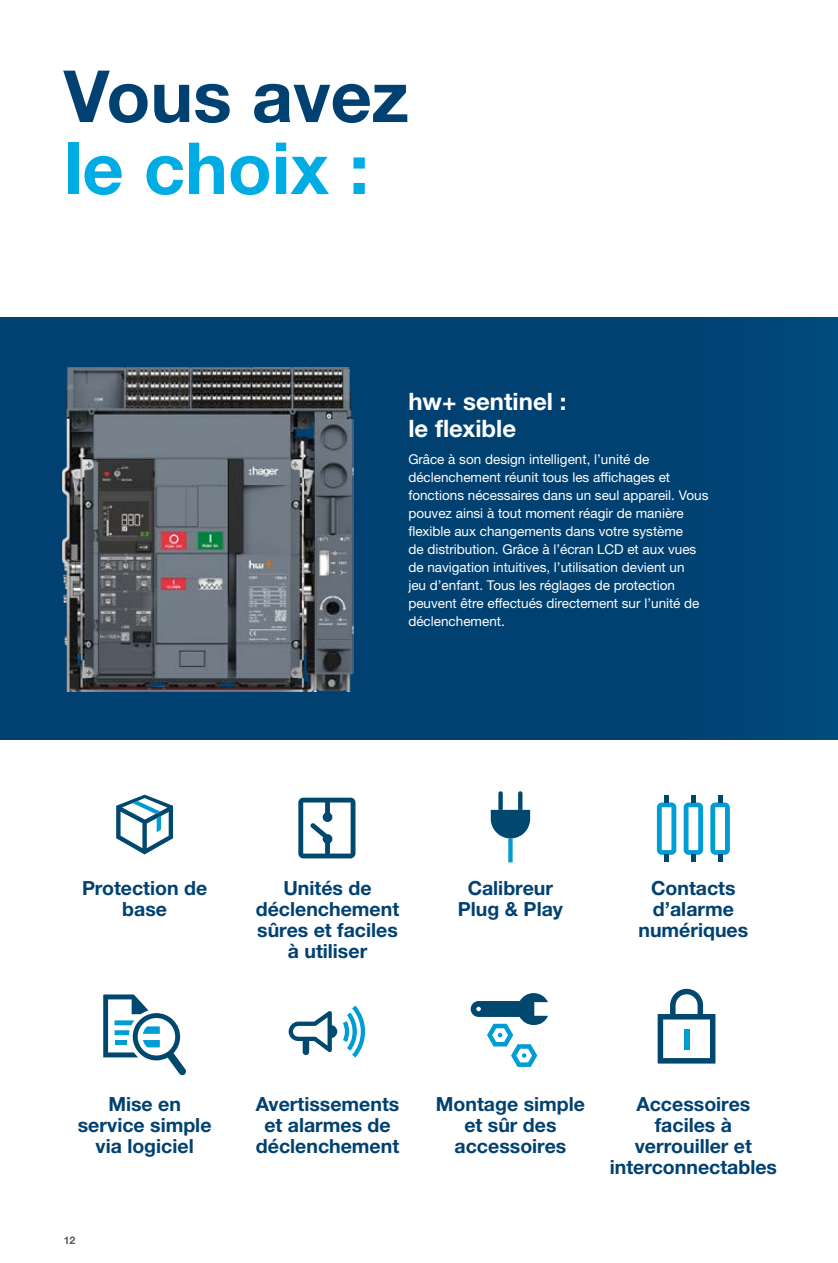
<style>
.page{position:relative;width:838px;height:1263px;background:#fff}
.page>*{position:absolute;margin:0;border:0;box-sizing:border-box;transform-origin:0 0}
.t1{font:700 72px "Helvetica Neue LTW1 G";color:#004171}
.t2{font:700 72px "Helvetica Neue LTW1 G";color:#00ace4}
.t3{font:700 24px/27px "Helvetica Neue LTW1 G";color:#fff}
.t4{font:700 19.5px/21px "Helvetica Neue LTW1 G";color:#004171;text-align:center}
.t5{font:13.5px/18px "Helvetica Neue LTW1 G";color:#fff}
.t6{font:700 10.5px "Helvetica Neue LTW1 G";color:#58585a}
</style>
<div class="page">
<div style="left:0;top:317px;width:838px;height:423px;background:#004171"></div>
<svg style="left:116px;top:795px;width:57px;height:59px"></svg>
<svg style="left:298px;top:798px;width:57px;height:60px"></svg>
<svg style="left:491px;top:791px;width:39px;height:71px"></svg>
<svg style="left:657px;top:795px;width:19px;height:67px"></svg>
<svg style="left:710px;top:795px;width:20px;height:67px"></svg>
<svg style="left:683px;top:795px;width:20px;height:67px"></svg>
<svg style="left:103px;top:994px;width:83px;height:81px"></svg>
<svg style="left:470px;top:993px;width:78px;height:74px"></svg>
<svg style="left:657px;top:989px;width:58px;height:74px"></svg>
<div style="left:684px;top:1029px;width:5px;height:21px;background:#009dd5"></div>
<svg style="left:343px;top:1005px;width:22px;height:52px"></svg>
<svg style="left:289px;top:1011px;width:48px;height:44px"></svg>
<img style="left:63px;top:368px;width:290px;height:323px">
<h1 class="t1" style="left:64px;top:52px;width:346px">Vous avez</h1>
<h1 class="t2" style="left:64px;top:124px;width:307px">le choix :</h1>
<h2 class="t3" style="left:408px;top:388px;width:159px">hw+ sentinel : le flexible</h2>
<p class="t5" style="left:408px;top:450px;width:301px">Grâce à son design intelligent, l’unité de déclenchement réunit tous les affichages et fonctions nécessaires dans un seul appareil. Vous pouvez ainsi à tout moment réagir de manière flexible aux changements dans votre système<br>de distribution. Grâce à l’écran LCD et aux vues de navigation intuitives, l’utilisation devient un<br>jeu d’enfant. Tous les réglages de protection peuvent être effectués directement sur l’unité de déclenchement.</p>
<h3 class="t4" style="left:82px;top:878px;width:127px">Protection de base</h3>
<h3 class="t4" style="left:256px;top:878px;width:145px">Unités de déclenchement sûres et faciles à utiliser</h3>
<h3 class="t4" style="left:458px;top:878px;width:107px">Calibreur<br>Plug &amp; Play</h3>
<h3 class="t4" style="left:638px;top:878px;width:111px">Contacts d’alarme numériques</h3>
<h3 class="t4" style="left:78px;top:1093px;width:135px">Mise en service simple via logiciel</h3>
<h3 class="t4" style="left:256px;top:1093px;width:145px">Avertissements et alarmes de déclenchement</h3>
<h3 class="t4" style="left:436px;top:1093px;width:151px">Montage simple et sûr des accessoires</h3>
<h3 class="t4" style="left:610px;top:1093px;width:169px">Accessoires faciles à verrouiller et interconnectables</h3>
<p class="t6" style="left:64px;top:1233px;width:13px">12</p>
</div>
